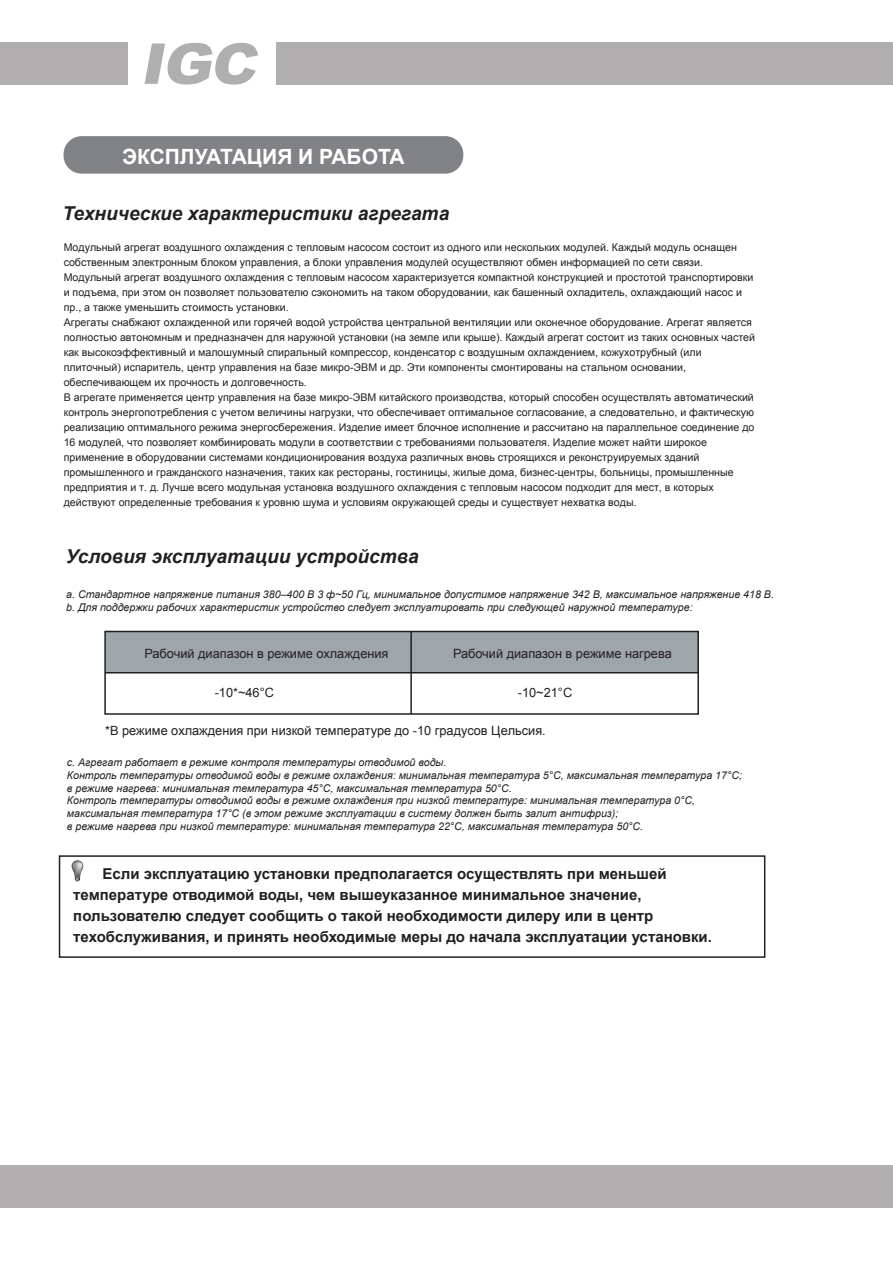
<style>
.page{position:relative;width:893px;height:1263px;background:#fff}
.page>*{position:absolute;margin:0;border:0;box-sizing:border-box;transform-origin:0 0}
.t1{font:700 21px "Arial";color:#fff}
.t2{font:italic 700 19.2px "Arial";color:#231f20}
.t3{font:700 15px/21px "Arial";color:#231f20}
.t4{font:12.75px "Arial";color:#231f20}
.t5{font:10.65px/15px "Arial";color:#231f20}
.t6{font:italic 10.65px/12.8px "Arial";color:#231f20}
</style>
<div class="page">
<div style="left:0;top:1165px;width:893px;height:42px;background:#b0aeaf"></div>
<div style="left:276px;top:43px;width:617px;height:42px;background:#b0aeaf"></div>
<div style="left:0;top:43px;width:127px;height:42px;background:#b0aeaf"></div>
<svg style="left:145px;top:43px;width:113px;height:42px"></svg>
<div style="left:64px;top:136px;width:399px;height:38px;background:#808285;border-radius:18px"></div>
<div style="left:105px;top:631px;width:593px;height:42px;background:#9ea5ab"></div>
<div style="left:104px;top:631px;width:595px;height:84px;border:2px solid #231f20"></div>
<hr style="left:105px;top:672px;width:593px;height:1px;background:#231f20">
<hr style="left:410px;top:631px;width:2px;height:83px;background:#231f20">
<svg style="left:72px;top:860px;width:11px;height:21px"></svg>
<div style="left:59px;top:855px;width:706px;height:103px;border:2px solid #231f20"></div>
<h1 class="t1" style="left:122px;top:143px;width:284px">ЭКСПЛУАТАЦИЯ И РАБОТА</h1>
<h2 class="t2" style="left:63px;top:201px;width:388px">Технические характеристики агрегата</h2>
<p class="t5" style="left:64px;top:240px;width:693px">Модульный агрегат воздушного охлаждения с тепловым насосом состоит из одного или нескольких модулей. Каждый модуль оснащен собственным электронным блоком управления, а блоки управления модулей осуществляют обмен информацией по сети связи.<br>Модульный агрегат воздушного охлаждения с тепловым насосом характеризуется компактной конструкцией и простотой транспортировки и подъема, при этом он позволяет пользователю сэкономить на таком оборудовании, как башенный охладитель, охлаждающий насос и пр., а также уменьшить стоимость установки.<br>Агрегаты снабжают охлажденной или горячей водой устройства центральной вентиляции или оконечное оборудование. Агрегат является полностью автономным и предназначен для наружной установки (на земле или крыше). Каждый агрегат состоит из таких основных частей как высокоэффективный и малошумный спиральный компрессор, конденсатор с воздушным охлаждением, кожухотрубный (или плиточный) испаритель, центр управления на базе микро-ЭВМ и др. Эти компоненты смонтированы на стальном основании, обеспечивающем их прочность и долговечность.<br>В агрегате применяется центр управления на базе микро-ЭВМ китайского производства, который способен осуществлять автоматический контроль энергопотребления с учетом величины нагрузки, что обеспечивает оптимальное согласование, а следовательно, и фактическую реализацию оптимального режима энергосбережения. Изделие имеет блочное исполнение и рассчитано на параллельное соединение до 16 модулей, что позволяет комбинировать модули в соответствии с требованиями пользователя. Изделие может найти широкое применение в оборудовании системами кондиционирования воздуха различных вновь строящихся и реконструируемых зданий промышленного и гражданского назначения, таких как рестораны, гостиницы, жилые дома, бизнес-центры, больницы, промышленные предприятия и т. д. Лучше всего модульная установка воздушного охлаждения с тепловым насосом подходит для мест, в которых действуют определенные требования к уровню шума и условиям окружающей среды и существует нехватка воды.</p>
<h2 class="t2" style="left:66px;top:544px;width:355px">Условия эксплуатации устройства</h2>
<p class="t6" style="left:66px;top:588px;width:709px">a. Стандартное напряжение питания 380–400 В 3 ф~50 Гц, минимальное допустимое напряжение 342 В, максимальное напряжение 418 В. b. Для поддержки рабочих характеристик устройство следует эксплуатировать при следующей наружной температуре:</p>
<p class="t4" style="left:144px;top:645px;width:246px">Рабочий диапазон в режиме охлаждения</p>
<p class="t4" style="left:453px;top:645px;width:220px">Рабочий диапазон в режиме нагрева</p>
<p class="t4" style="left:215px;top:684px;width:61px">-10*~46°C</p>
<p class="t4" style="left:518px;top:684px;width:56px">-10~21°C</p>
<p class="t4" style="left:105px;top:722px;width:442px">*В режиме охлаждения при низкой температуре до -10 градусов Цельсия.</p>
<p class="t6" style="left:67px;top:756px;width:676px">c. Агрегат работает в режиме контроля температуры отводимой воды.<br>Контроль температуры отводимой воды в режиме охлаждения: минимальная температура 5°C, максимальная температура 17°C; в режиме нагрева: минимальная температура 45°C, максимальная температура 50°C.<br>Контроль температуры отводимой воды в режиме охлаждения при низкой температуре: минимальная температура 0°C, максимальная температура 17°C (в этом режиме эксплуатации в систему должен быть залит антифриз);<br>в режиме нагрева при низкой температуре: минимальная температура 22°C, максимальная температура 50°C.</p>
<p class="t3" style="left:73px;top:864px;width:640px;text-indent:29px">Если эксплуатацию установки предполагается осуществлять при меньшей температуре отводимой воды, чем вышеуказанное минимальное значение, пользователю следует сообщить о такой необходимости дилеру или в центр техобслуживания, и принять необходимые меры до начала эксплуатации установки.</p>
</div>
